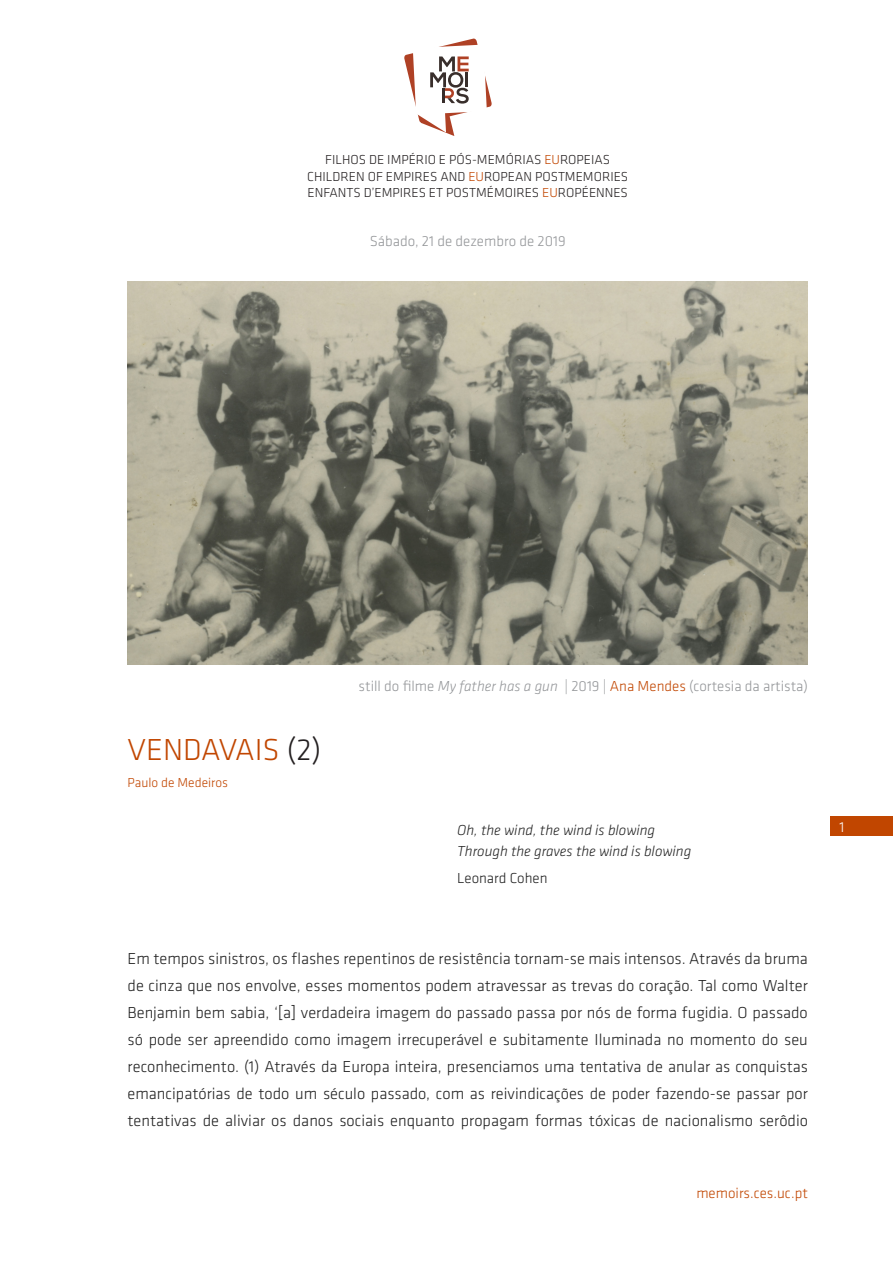
<style>
.page{position:relative;width:893px;height:1263px;background:#fff}
.page>*{position:absolute;margin:0;border:0;box-sizing:border-box;transform-origin:0 0}
.t1{font:300 31.5px "Klavika";color:#c14600}
.t2{font:300 16.5px/27px "Klavika";color:#222;text-align:justify}
.t3{font:300 15px "Klavika";color:#939598}
.t4{font:italic 300 15px/21px "Klavika";color:#222}
.t5{font:300 15px "Klavika";color:#c14600}
.t6{font:300 15px "Klavika";color:#222}
.t7{font:300 15px "Klavika";color:#fff}
.t8{font:300 13.5px/16.5px "Klavika";color:#231f20;text-align:center}
.t9{font:300 13.5px "Klavika";color:#c14600}
.s1{color:#c14600}
.s2{color:#231f20}
.s3{font-style:italic}
</style>
<div class="page">
<div style="left:830px;top:817px;width:63px;height:19px;background:#c14600"></div>
<svg style="left:404px;top:38px;width:88px;height:98px"></svg>
<hr style="left:442px;top:88px;width:3px;height:15px;background:#382d2a">
<img style="left:128px;top:281px;width:680px;height:383px">
<p class="t8" style="left:307px;top:152px;width:322px">FILHOS DE IMPÉRIO E PÓS-MEMÓRIAS <span class="s1">EU</span>ROPEIAS<br>CHILDREN OF EMPIRES AND <span class="s1">EU</span>ROPEAN POSTMEMORIES<br>ENFANTS D’EMPIRES ET POSTMÉMOIRES <span class="s1">EU</span>ROPÉENNES</p>
<p class="t3" style="left:370px;top:233px;width:198px">Sábado, 21 de dezembro de 2019</p>
<h1 class="t1" style="left:128px;top:732px;width:195px">VENDAVAIS <span class="s2">(2)</span></h1>
<p class="t9" style="left:128px;top:775px;width:102px">Paulo de Medeiros</p>
<p class="t3" style="left:359px;top:678px;width:451px">still do filme <span class="s3">My father has a gun</span> | 2019 | <span class="s1">Ana Mendes</span> (cortesia da artista)</p>
<p class="t4" style="left:457px;top:820px;width:236px">Oh, the wind, the wind is blowing<br>Through the graves the wind is blowing</p>
<p class="t6" style="left:457px;top:870px;width:92px">Leonard Cohen</p>
<p class="t2" style="left:128px;top:945px;width:682px">Em tempos sinistros, os flashes repentinos de resistência tornam-se mais intensos. Através da bruma de cinza que nos envolve, esses momentos podem atravessar as trevas do coração. Tal como Walter Benjamin bem sabia, ‘[a] verdadeira imagem do passado passa por nós de forma fugidia. O passado só pode ser apreendido como imagem irrecuperável e subitamente Iluminada no momento do seu reconhecimento. (1) Através da Europa inteira, presenciamos uma tentativa de anular as conquistas emancipatórias de todo um século passado, com as reivindicações de poder fazendo-se passar por tentativas de aliviar os danos sociais enquanto propagam formas tóxicas de nacionalismo serôdio</p>
<p class="t5" style="left:696px;top:1185px;width:113px">memoirs.ces.uc.pt</p>
<p class="t7" style="left:840px;top:819px;width:6px">1</p>
</div>
